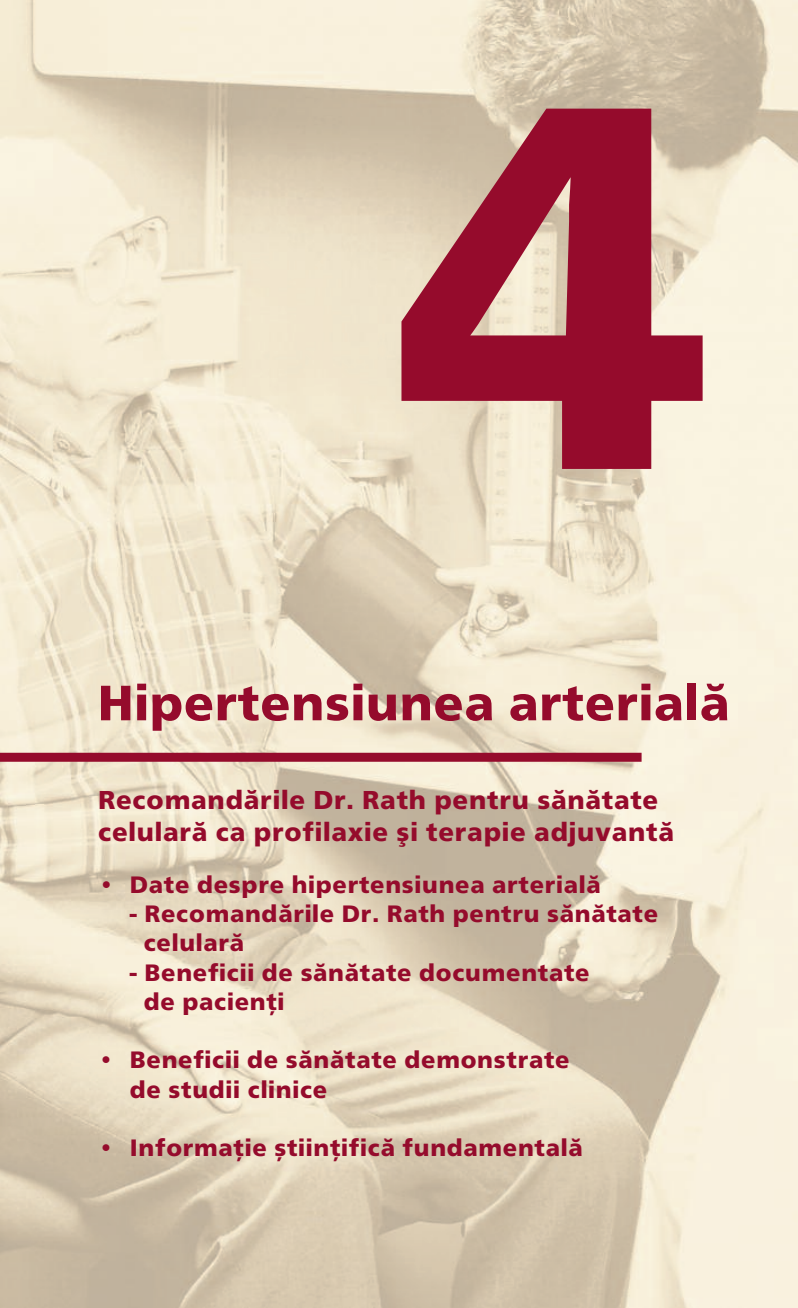
<style>
.page{position:relative;width:798px;height:1308px;background:#fff}
.page>*{position:absolute;margin:0;border:0;box-sizing:border-box;transform-origin:0 0}
.t1{font:700 540px "F015 TCE";color:#950b2c}
.t2{font:700 51.75px "F015 TCE";letter-spacing:.015em;color:#950b2c}
.t3{font:700 27px/31.5px "F015 TCE";letter-spacing:.03em;color:#950b2c}
.t4{font:700 24.75px/29.2px "F015 TCE";letter-spacing:.03em;color:#950b2c}
</style>
<div class="page">
<img style="left:0;top:0;width:797px;height:1307px">
<div style="left:0;top:752px;width:641px;height:9px;background:#950b2c"></div>
<h1 class="t1" style="left:393px;top:-33px;width:318px">4</h1>
<h2 class="t2" style="left:98px;top:672px;width:633px">Hipertensiunea arterială</h2>
<p class="t3" style="left:98px;top:784px;width:577px">Recomandările Dr. Rath pentru sănătate celulară ca profilaxie şi terapie adjuvantă</p>
<p class="t4" style="left:98px;top:869px;width:504px">• Date despre hipertensiunea arterială</p>
<p class="t4" style="left:144px;top:899px;width:515px;text-indent:-14px">- Recomandările Dr. Rath pentru sănătate celulară</p>
<p class="t4" style="left:144px;top:957px;width:447px;text-indent:-14px">- Beneficii de sănătate documentate de pacienţi</p>
<p class="t4" style="left:130px;top:1045px;width:441px;text-indent:-32px">• Beneficii de sănătate demonstrate de studii clinice</p>
<p class="t4" style="left:98px;top:1133px;width:486px">• Informaţie știinţifică fundamentală</p>
</div>
